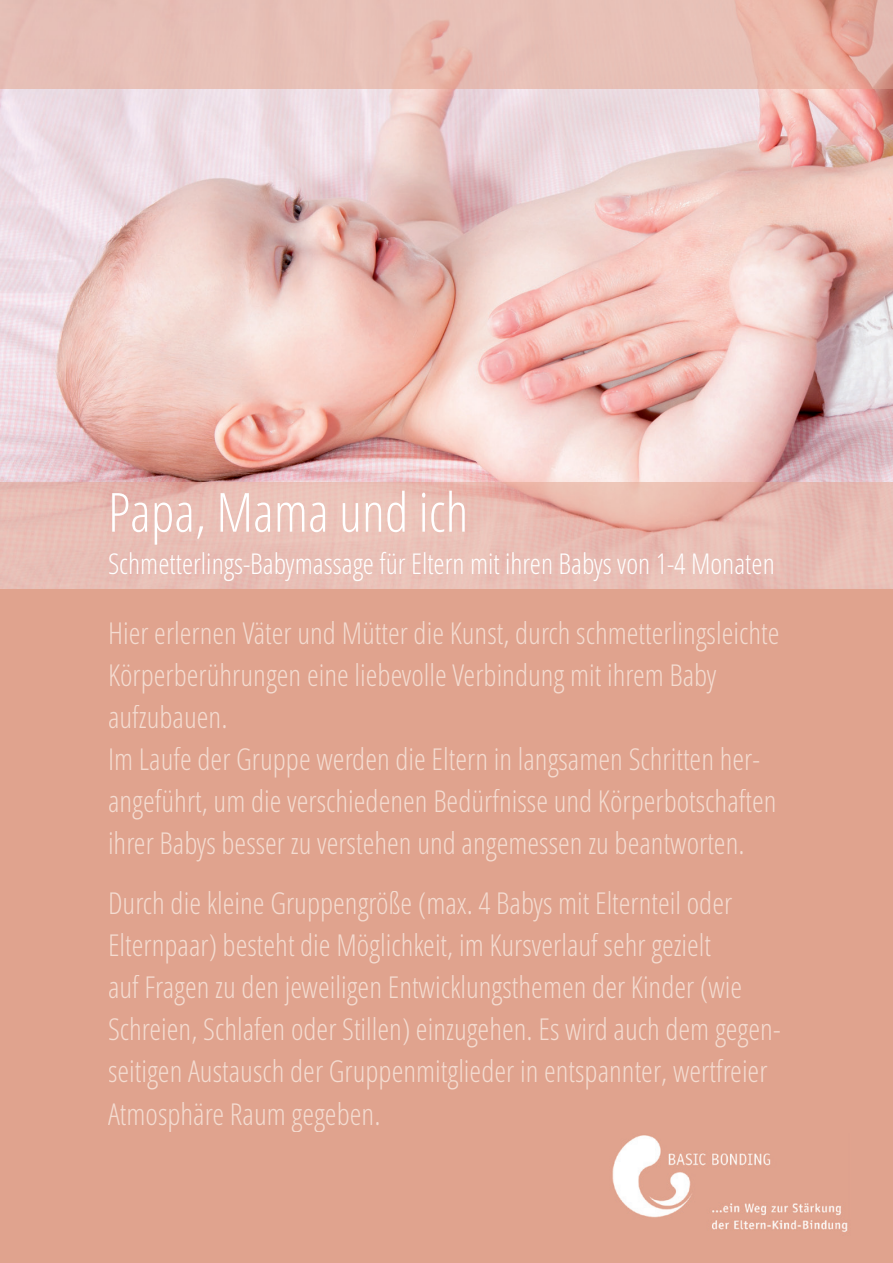
<style>
.page{position:relative;width:893px;height:1263px;background:#fff}
.page>*{position:absolute;margin:0;border:0;box-sizing:border-box;transform-origin:0 0}
.t1{font:300 condensed 54px "Open Sans";color:#fff}
.t2{font:300 condensed 30px/42px "Open Sans";color:#f4dcd1}
.t3{font:300 condensed 28.5px "Open Sans";color:#fff}
</style>
<div class="page">
<img style="left:0;top:0;width:893px;height:589px">
<div style="left:0;top:589px;width:893px;height:674px;background:#e0a38e"></div>
<img style="left:612px;top:1135px;width:236px;height:97px">
<h1 class="t1" style="left:108px;top:481px;width:362px">Papa, Mama und ich</h1>
<p class="t3" style="left:108px;top:547px;width:668px">Schmetterlings-Babymassage für Eltern mit ihren Babys von 1-4 Monaten</p>
<p class="t2" style="left:108px;top:613px;width:673px">Hier erlernen Väter und Mütter die Kunst, durch schmetterlingsleichte Körperberührungen eine liebevolle Verbindung mit ihrem Baby aufzubauen.<br>Im Laufe der Gruppe werden die Eltern in langsamen Schritten her&shy;angeführt, um die verschiedenen Bedürfnisse und Körperbotschaften ihrer Babys besser zu verstehen und angemessen zu beantworten.</p>
<p class="t2" style="left:108px;top:883px;width:674px">Durch die kleine Gruppengröße (max. 4 Babys mit Elternteil oder Elternpaar) besteht die Möglichkeit, im Kursverlauf sehr gezielt<br>auf Fragen zu den jeweiligen Entwicklungsthemen der Kinder (wie Schreien, Schlafen oder Stillen) einzugehen. Es wird auch dem gegen&shy;seitigen Austausch der Gruppenmitglieder in entspannter, wertfreier Atmosphäre Raum gegeben.</p>
</div>
